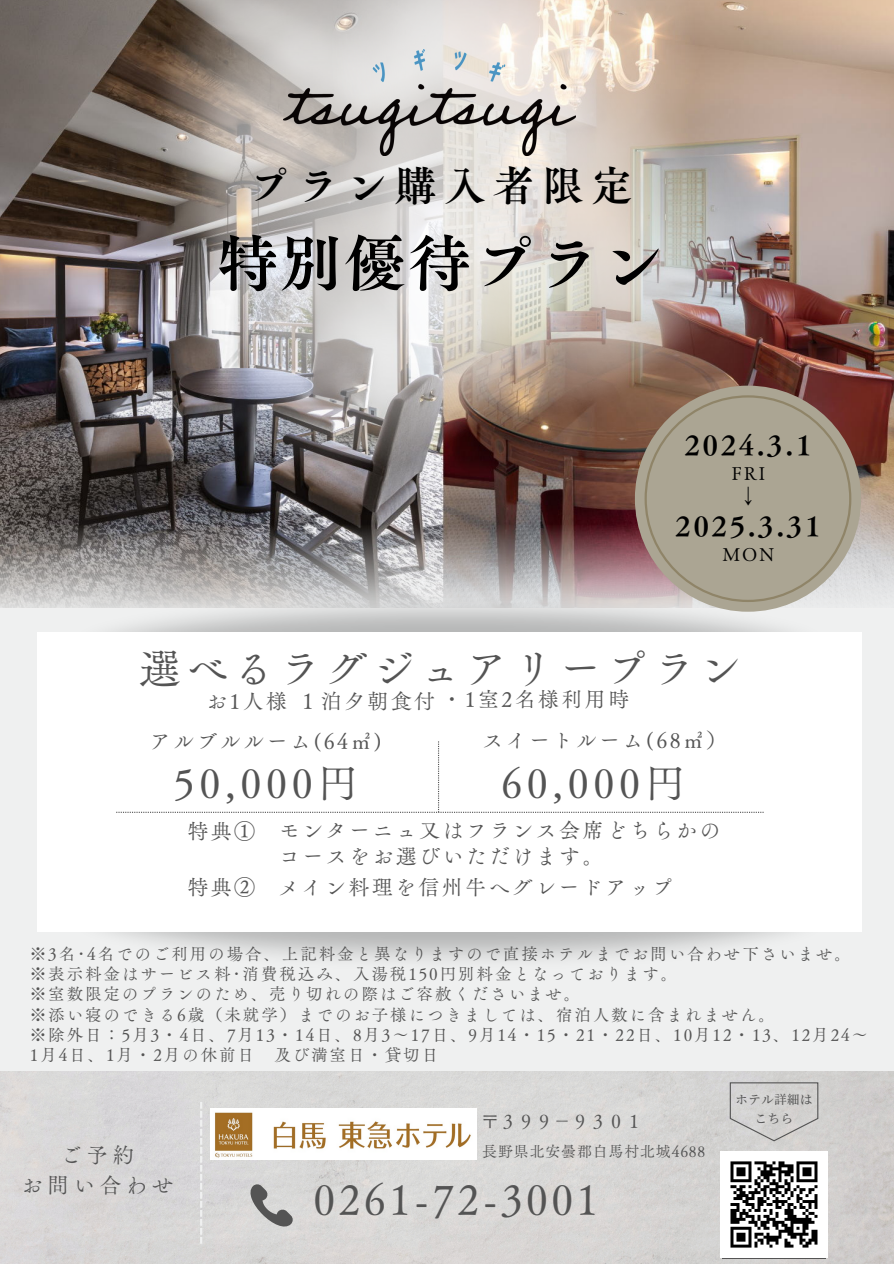
<style>
.page{position:relative;width:894px;height:1264px;background:#fff}
.page>*{position:absolute;margin:0;border:0;box-sizing:border-box;transform-origin:0 0}
.t1{font:62.25px "Canva Tsuku A Old Min Pr 6 N B";letter-spacing:.03em;color:#000}
.t2{font:42px "Canva Tsuku A Old Min Pr 6 N R";letter-spacing:.11em;color:#545454}
.t3{font:42px "Canva Tsuku A Old Min Pr 6 N R";letter-spacing:.08em;color:#545454}
.t4{font:41.25px "Canva Tsuku A Old Min Pr 6 N B";letter-spacing:.185em;color:#000}
.t5{font:40.5px "Canva Tsuku A Old Min Pr 6 N R";letter-spacing:.11em;color:#545454}
.t6{font:27px "Canva Tsuku A Old Min Pr 6 N B";letter-spacing:.11em;color:#000}
.t7{font:21.6px "Canva Tsuku A Old Min Pr 6 N R";letter-spacing:.215em;color:#545454}
.t8{font:21px/25.8px "Canva Tsuku A Old Min Pr 6 N R";letter-spacing:.11em;color:#545454}
.t9{font:21px "Canva Tsuku A Old Min Pr 6 N R";color:#000}
.t10{font:18px "Canva Tsuku A Old Min Pr 6 N R";color:#545454}
.t11{font:18px "Canva Tsuku A Old Min Pr 6 N R";letter-spacing:.11em;color:#000}
.t12{font:16.5px/20.2px "Canva Tsuku A Old Min Pr 6 N R";letter-spacing:.11em;color:#545454}
.t13{font:15px "Canva Tsuku A Old Min Pr 6 N R";letter-spacing:.05em;color:#545454}
.t14{font:500 12.3px "Source Han Serif JP";letter-spacing:.05em;color:#545454}
</style>
<div class="page">
<div style="left:0;top:0;width:893px;height:1263px;background:#eff0f0"></div>
<img style="left:0;top:1071px;width:893px;height:192px">
<img style="left:0;top:0;width:892px;height:524px">
<img style="left:148px;top:0;width:418px;height:479px">
<img style="left:322px;top:0;width:418px;height:428px">
<img style="left:284px;top:49px;width:291px;height:106px">
<svg style="left:0;top:524px;width:893px;height:84px"></svg>
<svg style="left:240px;top:1183px;width:53px;height:53px"></svg>
<svg style="left:200px;top:1101px;width:2px;height:142px"></svg>
<div style="left:634px;top:385px;width:226px;height:226px;background:#aba593;border-radius:50%"></div>
<svg style="left:729px;top:1082px;width:89px;height:59px"></svg>
<svg style="left:644px;top:395px;width:207px;height:158px"></svg>
<img style="left:37px;top:853px;width:825px;height:107px">
<img style="left:19px;top:553px;width:860px;height:157px">
<div style="left:37px;top:632px;width:824px;height:299px;background:#fff"></div>
<svg style="left:116px;top:741px;width:647px;height:71px"></svg>
<img style="left:720px;top:1150px;width:107px;height:107px">
<img style="left:210px;top:1108px;width:266px;height:50px">
<h3 class="t4" style="left:248px;top:165px;width:386px">プラン購入者限定</h3>
<p class="t1" style="left:216px;top:231px;width:449px">特別優待プラン</p>
<h6 class="t6" style="left:684px;top:431px;width:128px">2024.3.1</h6>
<h6 class="t11" style="left:731px;top:464px;width:35px">FRI</h6>
<h6 class="t9" style="left:737px;top:485px;width:22px">↓</h6>
<h6 class="t6" style="left:675px;top:512px;width:146px">2025.3.31</h6>
<h6 class="t11" style="left:722px;top:545px;width:53px">MON</h6>
<p class="t2" style="left:139px;top:647px;width:604px">選べるラグジュアリープラン</p>
<p class="t8" style="left:206px;top:688px;width:230px">お1人様１泊夕朝食付</p>
<p class="t8" style="left:441px;top:686px;width:189px">・1室2名様利用時</p>
<h2 class="t8" style="left:150px;top:728px;width:233px">アルブルルーム(64㎡)</h2>
<h6 class="t8" style="left:482px;top:726px;width:246px">スイートルーム(68㎡）</h6>
<p class="t5" style="left:174px;top:762px;width:185px">50,000円</p>
<p class="t5" style="left:501px;top:762px;width:185px">60,000円</p>
<p class="t8" style="left:187px;top:818px;width:69px">特典①</p>
<p class="t8" style="left:187px;top:874px;width:69px">特典②</p>
<p class="t8" style="left:279px;top:817px;width:443px">モンターニュ又はフランス会席どちらかのコースをお選びいただけます。</p>
<p class="t8" style="left:278px;top:874px;width:396px">メイン料理を信州牛へグレードアップ</p>
<h6 class="t12" style="left:30px;top:943px;width:822px">※3名･4名でのご利用の場合、上記料金と異なりますので直接ホテルまでお問い合わせ下さいませ。</h6>
<h6 class="t12" style="left:30px;top:963px;width:648px">※表示料金はサービス料･消費税込み、入湯税150円別料金となっております。</h6>
<h6 class="t12" style="left:30px;top:984px;width:552px">※室数限定のプランのため、売り切れの際はご容赦くださいませ。</h6>
<h6 class="t12" style="left:30px;top:1004px;width:746px">※添い寝のできる6歳（未就学）までのお子様につきましては、宿泊人数に含まれません。</h6>
<p class="t12" style="left:30px;top:1024px;width:836px">※除外日：5月3・4日、7月 13・14日、8月3～17日、9月 14・15・21・22日、10月 12・13、12月24～<br>1月4日、1月・2月の休前日</p>
<p class="t12" style="left:274px;top:1045px;width:158px">及び満室日・貸切日</p>
<p class="t7" style="left:60px;top:1144px;width:75px">ご予約</p>
<p class="t7" style="left:21px;top:1174px;width:154px">お問い合わせ</p>
<h1 class="t10" style="left:481px;top:1112px;width:164px">〒３９９－９３０１</h1>
<h5 class="t13" style="left:482px;top:1143px;width:224px">長野県北安曇郡白馬村北城4688</h5>
<p class="t3" style="left:313px;top:1177px;width:286px">0261-72-3001</p>
<h6 class="t14" style="left:735px;top:1089px;width:78px">ホテル詳細は</h6>
<h6 class="t14" style="left:754px;top:1108px;width:40px">こちら</h6>
</div>
